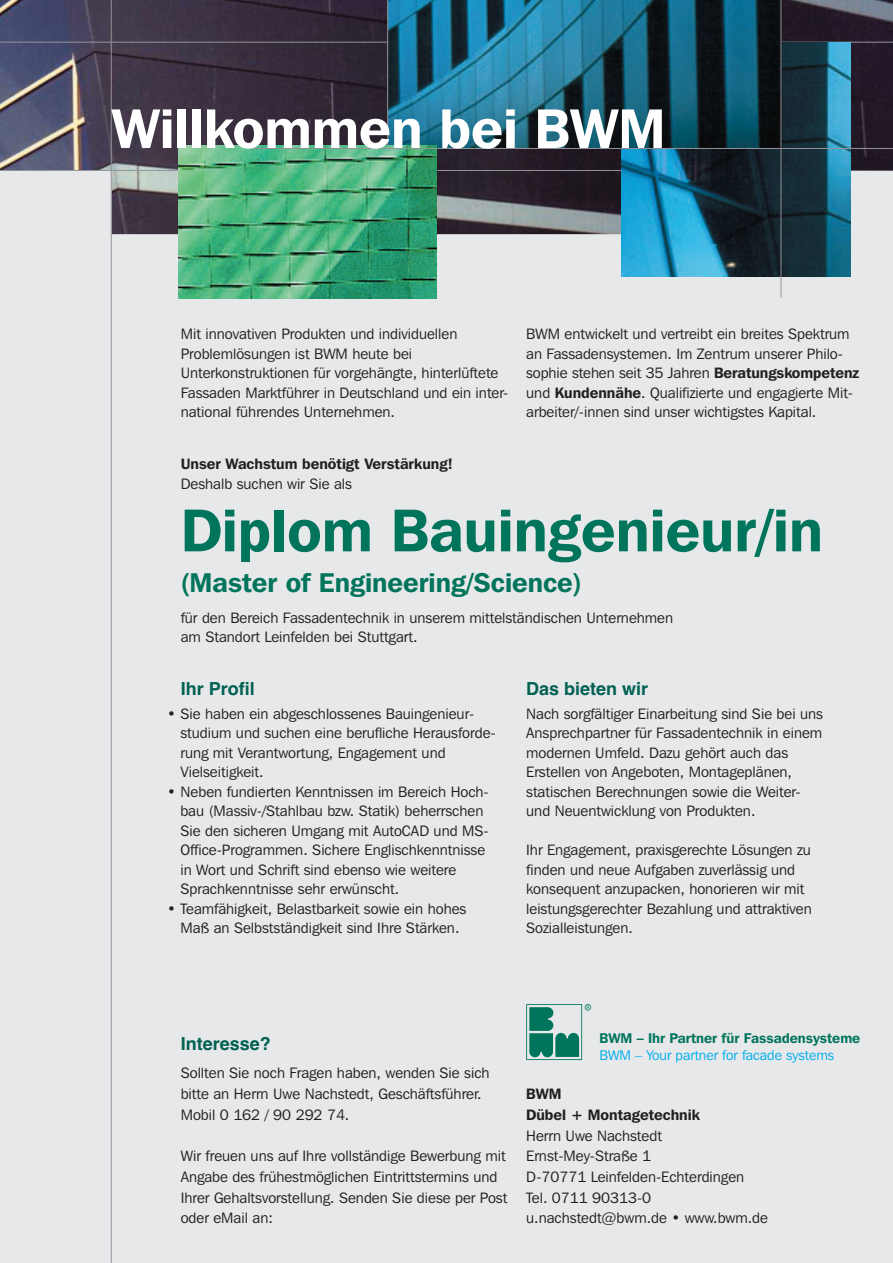
<style>
.page{position:relative;width:893px;height:1263px;background:#e7e8e9}
.page>*{position:absolute;margin:0;border:0;box-sizing:border-box;transform-origin:0 0}
.t1{font:600 60px "Franklin Gothic IT Cby BT";color:#01745c}
.t2{font:600 55.5px "Franklin Gothic IT Cby BT";color:#fff}
.t3{font:600 27px "Franklin Gothic IT Cby BT";color:#01745c}
.t4{font:700 18px "Helvetica";color:#006153}
.t5{font:15px/19.5px "Franklin Gothic IT Cby BT";color:#231f20}
.t6{font:600 15px/20.7px "Franklin Gothic IT Cby BT";color:#231f20}
.t7{font:600 13.95px "Franklin Gothic IT Cby BT";color:#01745c}
.t8{font:13.95px "Franklin Gothic IT Cby BT";color:#00aeef}
.s1{font-weight:600}
</style>
<div class="page">
<img style="left:0;top:0;width:893px;height:234px">
<hr style="left:111px;top:0;width:1px;height:1263px;background:#939598">
<hr style="left:0;top:42px;width:893px;height:1px;background:#939598">
<hr style="left:0;top:170px;width:850px;height:1px;background:#939598">
<img style="left:622px;top:42px;width:228px;height:234px">
<img style="left:388px;top:0;width:393px;height:148px">
<hr style="left:781px;top:0;width:1px;height:298px;background:#939598">
<hr style="left:387px;top:0;width:1px;height:234px;background:#939598">
<img style="left:178px;top:146px;width:259px;height:152px">
<hr style="left:250px;top:148px;width:643px;height:1px;background:#939598">
<svg style="left:526px;top:1004px;width:65px;height:56px"></svg>
<h2 class="t2" style="left:112px;top:109px;width:555px">Willkommen bei BWM</h2>
<p class="t5" style="left:181px;top:326px;width:329px">Mit innovativen Produkten und individuellen Problemlösungen ist BWM heute bei Unterkonstruktionen für vorgehängte, hinterlüftete Fassaden Marktführer in Deutschland und ein inter&shy;national führendes Unternehmen.</p>
<p class="t5" style="left:526px;top:326px;width:334px">BWM entwickelt und vertreibt ein breites Spektrum an Fassadensystemen. Im Zentrum unserer Philo&shy;sophie stehen seit 35 Jahren <span class="s1">Beratungskompetenz </span>und <span class="s1">Kundennähe</span>. Qualifizierte und engagierte Mit&shy;arbeiter/-innen sind unser wichtigstes Kapital.</p>
<p class="t6" style="left:181px;top:455px;width:273px">Unser Wachstum benötigt Verstärkung!</p>
<p class="t5" style="left:181px;top:475px;width:173px">Deshalb suchen wir Sie als</p>
<h1 class="t1" style="left:181px;top:510px;width:644px">Diplom Bauingenieur/in</h1>
<h3 class="t3" style="left:181px;top:573px;width:403px">(Master of Engineering/Science)</h3>
<p class="t5" style="left:181px;top:609px;width:494px">für den Bereich Fassadentechnik in unserem mittelständischen Unternehmen am Standort Leinfelden bei Stuttgart.</p>
<p class="t4" style="left:181px;top:678px;width:76px">Ihr Profil</p>
<p class="t4" style="left:526px;top:678px;width:124px">Das bieten wir</p>
<p class="t5" style="left:180px;top:705px;width:317px;text-indent:-13px">• Sie haben ein abgeschlossenes Bauingenieur&shy;studium und suchen eine berufliche Herausforde&shy;rung mit Verantwortung, Engagement und Vielseitigkeit.</p>
<p class="t5" style="left:180px;top:783px;width:310px;text-indent:-13px">• Neben fundierten Kenntnissen im Bereich Hoch&shy;bau (Massiv-/Stahlbau bzw. Statik) beherrschen Sie den sicheren Umgang mit AutoCAD und MS-Office-Programmen. Sichere Englischkenntnisse in Wort und Schrift sind ebenso wie weitere Sprachkenntnisse sehr erwünscht.</p>
<p class="t5" style="left:167px;top:900px;width:301px;text-align:center">• Teamfähigkeit, Belastbarkeit sowie ein hohes<br>Maß an Selbstständigkeit sind Ihre Stärken.</p>
<p class="t5" style="left:526px;top:705px;width:298px">Nach sorgfältiger Einarbeitung sind Sie bei uns Ansprechpartner für Fassadentechnik in einem modernen Umfeld. Dazu gehört auch das Erstellen von Angeboten, Montageplänen, statischen Berechnungen sowie die Weiter&shy;und Neuentwicklung von Produkten.</p>
<p class="t5" style="left:526px;top:841px;width:287px">Ihr Engagement, praxisgerechte Lösungen zu finden und neue Aufgaben zuverlässig und konsequent anzupacken, honorieren wir mit leistungsgerechter Bezahlung und attraktiven Sozialleistungen.</p>
<p class="t4" style="left:181px;top:1033px;width:92px">Interesse?</p>
<p class="t5" style="left:181px;top:1064px;width:310px;line-height:20.7px">Sollten Sie noch Fragen haben, wenden Sie sich bitte an Herrn Uwe Nachstedt, Geschäftsführer.<br>Mobil 0 162 / 90 292 74.</p>
<p class="t5" style="left:181px;top:1147px;width:328px;line-height:20.7px">Wir freuen uns auf Ihre vollständige Bewerbung mit Angabe des frühestmöglichen Eintrittstermins und Ihrer Gehaltsvorstellung. Senden Sie diese per Post oder eMail an:</p>
<p class="t7" style="left:599px;top:1033px;width:262px">BWM – Ihr Partner für Fassadensysteme</p>
<p class="t8" style="left:599px;top:1050px;width:236px">BWM – Your partner for facade systems</p>
<p class="t6" style="left:526px;top:1085px;width:175px">BWM<br>Dübel + Montagetechnik</p>
<p class="t5" style="left:526px;top:1126px;width:243px;line-height:20.7px">Herrn Uwe Nachstedt<br>Ernst-Mey-Straße 1<br>D-70771 Leinfelden-Echterdingen<br>Tel. 0711 90313-0 u.nachstedt@bwm.de • www.bwm.de</p>
</div>
